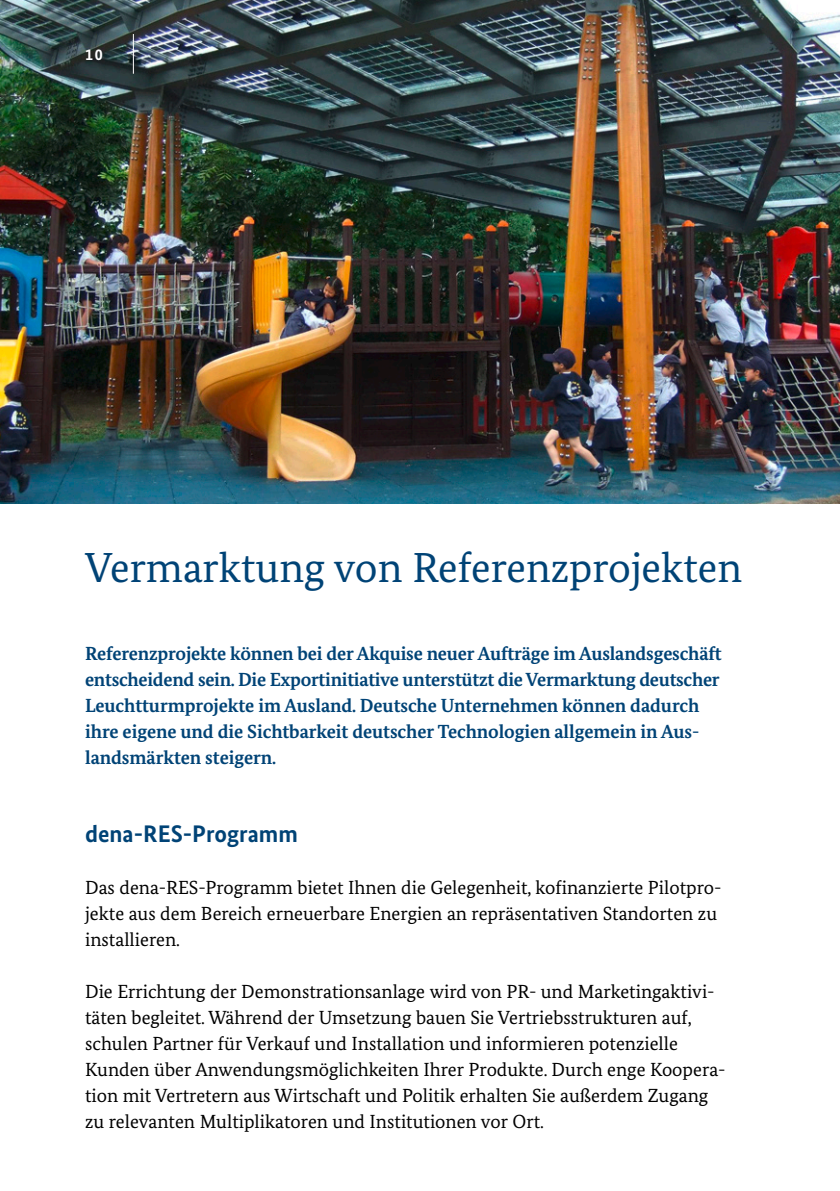
<style>
.page{position:relative;width:840px;height:1191px;background:#fff}
.page>*{position:absolute;margin:0;border:0;box-sizing:border-box;transform-origin:0 0}
.t1{font:42px "Bundes Serif";color:#004376}
.t2{font:700 24px "Bundes Sans";color:#004376}
.t3{font:19px/26px "Bundes Serif";color:#000}
.t4{font:700 19px/26px "Bundes Serif";letter-spacing:-.01em;color:#004376}
.t5{font:700 16px "Bundes Sans";color:#fff}
</style>
<div class="page">
<img style="left:0;top:0;width:839px;height:503px">
<hr style="left:133px;top:34px;width:1px;height:40px;background:#fff">
<p class="t5" style="left:85px;top:44px;width:19px">10</p>
<h2 class="t1" style="left:85px;top:541px;width:658px">Vermarktung von Referenzprojekten</h2>
<p class="t4" style="left:85px;top:640px;width:637px">Referenzprojekte können bei der Akquise neuer Aufträge im Auslandsgeschäft entscheidend sein. Die Exportinitiative unterstützt die Vermarktung deutscher Leuchtturmprojekte im Ausland. Deutsche Unternehmen können dadurch ihre eigene und die Sichtbarkeit deutscher Technologien allgemein in Aus&shy;landsmärkten steigern.</p>
<h3 class="t2" style="left:85px;top:819px;width:214px">dena-RES-Programm</h3>
<p class="t3" style="left:85px;top:874px;width:637px">Das dena-RES-Programm bietet Ihnen die Gelegenheit, kofinanzierte Pilotpro&shy;jekte aus dem Bereich erneuerbare Energien an repräsentativen Standorten zu installieren.</p>
<p class="t3" style="left:85px;top:978px;width:641px">Die Errichtung der Demonstrationsanlage wird von PR- und Marketingaktivi&shy;täten begleitet. Während der Umsetzung bauen Sie Vertriebsstrukturen auf, schulen Partner für Verkauf und Installation und informieren potenzielle Kunden über Anwendungsmöglichkeiten Ihrer Produkte. Durch enge Koopera&shy;tion mit Vertretern aus Wirtschaft und Politik erhalten Sie außerdem Zugang zu relevanten Multiplikatoren und Institutionen vor Ort.</p>
</div>
